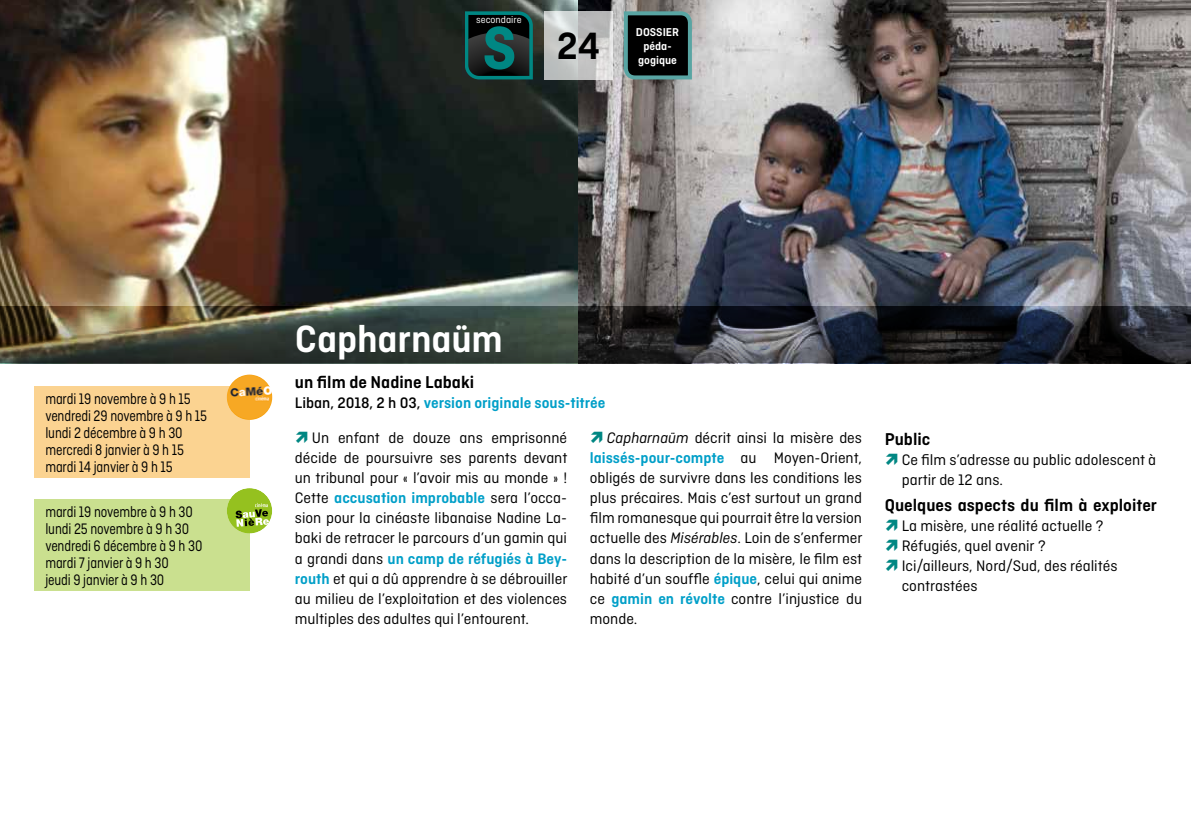
<style>
.page{position:relative;width:1191px;height:840px;background:#fff}
.page>*{position:absolute;margin:0;border:0;box-sizing:border-box;transform-origin:0 0}
.t1{font:600 40px "Ciutadella";letter-spacing:-.005em;color:#fff}
.t2{font:600 40px "Ciutadella";color:#000}
.t3{font:600 18px "Ciutadella";color:#000}
.t4{font:16px/20px "Ciutadella";color:#000;text-align:justify}
.t5{font:16px/17px "Ciutadella";color:#000;scale:.85 1}
.t6{font:600 16px "Ciutadella";color:#009fc8}
.t7{font:600 12px/14px "Ciutadella";color:#fff;text-align:center}
.t8{font:10.4px "Ciutadella";color:#fff}
.s1{font-weight:500;color:#000}
.s2{font-weight:600;color:#009fc8}
.s3{font-style:italic}
</style>
<div class="page">
<img style="left:0;top:0;width:1191px;height:306px">
<img style="left:0;top:306px;width:1191px;height:57px">
<div style="left:34px;top:499px;width:215px;height:91px;background:#cae08f"></div>
<div style="left:34px;top:386px;width:215px;height:91px;background:#fbd391"></div>
<svg style="left:544px;top:11px;width:68px;height:68px;background:#c7c9c8"></svg>
<svg style="left:465px;top:11px;width:68px;height:68px;background:#0f3f3d"></svg>
<svg style="left:622px;top:9px;width:72px;height:72px;background:#233130"></svg>
<img style="left:227px;top:374px;width:45px;height:45px;border-radius:22px">
<div style="left:227px;top:488px;width:45px;height:45px;background:#95c11f;border-radius:50%"></div>
<svg style="left:236px;top:503px;width:33px;height:23px"></svg>
<p class="t8" style="left:476px;top:14px;width:47px">secondaire</p>
<h1 class="t2" style="left:557px;top:23px;width:45px">24</h1>
<p class="t7" style="left:636px;top:25px;width:45px">DOSSIER péda&shy;gogique</p>
<p class="t5" style="left:45px;top:389px;width:192px">mardi 19 novembre à 9 h 15 vendredi 29 novembre à 9 h 15 lundi 2 décembre à 9 h 30 mercredi 8 janvier à 9 h 15 mardi 14 janvier à 9 h 15</p>
<p class="t5" style="left:45px;top:503px;width:186px">mardi 19 novembre à 9 h 30 lundi 25 novembre à 9 h 30 vendredi 6 décembre à 9 h 30 mardi 7 janvier à 9 h 30<br>jeudi 9 janvier à 9 h 30</p>
<h1 class="t1" style="left:295px;top:316px;width:210px">Capharnaüm</h1>
<p class="t3" style="left:295px;top:372px;width:181px">un film de Nadine Labaki</p>
<p class="t6" style="left:295px;top:393px;width:312px"><span class="s1">Liban, 2018, 2 h 03,</span> version originale sous-titrée</p>
<p class="t4" style="left:295px;top:428px;width:274px;text-indent:17px">Un enfant de douze ans emprisonné décide de poursuivre ses parents devant un tribunal pour « l’avoir mis au monde » !<br>Cette <span class="s2">accusation improbable</span> sera l’occa&shy;sion pour la cinéaste libanaise Nadine La&shy;baki de retracer le parcours d’un gamin qui a grandi dans <span class="s2">un camp de réfugiés à Bey&shy;routh</span> et qui a dû apprendre à se débrouiller au milieu de l’exploitation et des violences multiples des adultes qui l’entourent.</p>
<p class="t4" style="left:590px;top:428px;width:274px;text-indent:17px"><span class="s3">Capharnaüm</span> décrit ainsi la misère des <span class="s2">laissés-pour-compte</span> au Moyen-Orient, obligés de survivre dans les conditions les plus précaires. Mais c’est surtout un grand film romanesque qui pourrait être la version actuelle des <span class="s3">Misérables</span>. Loin de s’enfermer dans la description de la misère, le film est habité d’un souffle <span class="s2">épique</span>, celui qui anime ce <span class="s2">gamin en révolte</span> contre l’injustice du monde.</p>
<p class="t3" style="left:884px;top:428px;width:47px">Public</p>
<p class="t4" style="left:901px;top:449px;width:256px">Ce film s’adresse au public adolescent à partir de 12 ans.</p>
<p class="t3" style="left:884px;top:494px;width:274px">Quelques aspects du film à exploiter</p>
<p class="t4" style="left:901px;top:515px;width:217px;text-align:left">La misère, une réalité actuelle ?<br>Réfugiés, quel avenir ?<br>Ici/ailleurs, Nord/Sud, des réalités contrastées</p>
</div>
